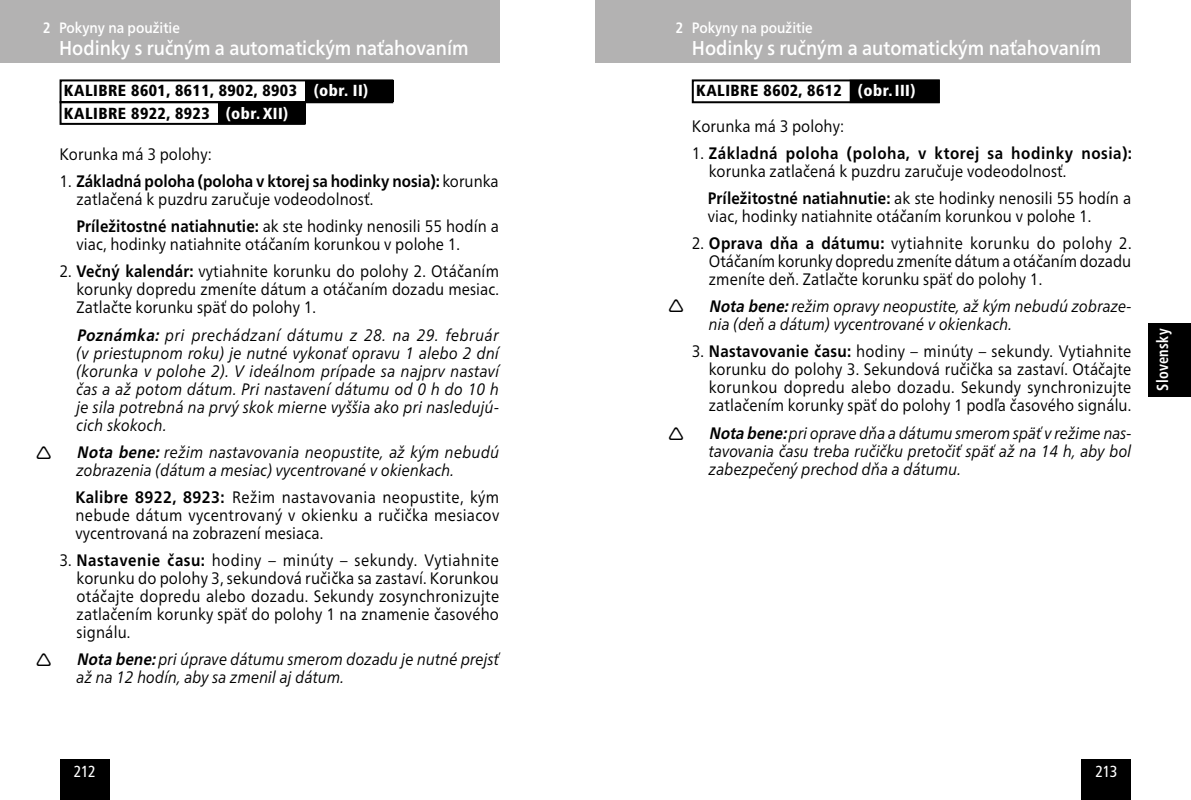
<style>
.page{position:relative;width:1191px;height:800px;background:#fff}
.page>*{position:absolute;margin:0;border:0;box-sizing:border-box;transform-origin:0 0}
.t1{font:500 20px "Frutiger Neue LTCYR";color:#fff;scale:.9 1}
.t2{font:16.6px/18px "Frutiger Neue LTCYR";letter-spacing:.005em;color:#000;text-align:justify;scale:.9 1}
.t3{font:italic 16.6px/18px "Frutiger Neue LTCYR";letter-spacing:.005em;color:#000;scale:.9 1}
.t4{font:900 condensed 16px/23px "Frutiger LT Std";letter-spacing:.03em;color:#000}
.t5{font:700 condensed 16px "Frutiger LT Std";letter-spacing:.015em;color:#fff;scale:.9 1}
.t6{font:condensed 16px "Frutiger LT Std";letter-spacing:-.025em;color:#fff}
.t7{font:500 15px "Frutiger Neue LTCYR";color:#fff;scale:.9 1}
.s1{font-family:"Frutiger LT Std";font-weight:700;font-stretch:condensed}
.s2{color:#fff}
.s3{font-weight:700}
</style>
<div class="page">
<div style="left:1081px;top:759px;width:50px;height:40px;background:#000"></div>
<div style="left:60px;top:759px;width:50px;height:40px;background:#000"></div>
<div style="left:1148px;top:322px;width:43px;height:74px;background:#000"></div>
<div style="left:0;top:0;width:499px;height:62px;background:#b3b2b2"></div>
<div style="left:305px;top:80px;width:88px;height:22px;background:#000"></div>
<div style="left:60px;top:79px;width:333px;height:24px;border:2px solid #000"></div>
<div style="left:218px;top:102px;width:87px;height:22px;background:#000"></div>
<div style="left:60px;top:101px;width:245px;height:24px;border:2px solid #000"></div>
<div style="left:595px;top:0;width:536px;height:62px;background:#b3b2b2"></div>
<div style="left:850px;top:81px;width:88px;height:21px;background:#000"></div>
<div style="left:849px;top:80px;width:90px;height:23px;border:2px solid #000"></div>
<div style="left:692px;top:79px;width:247px;height:24px;border:2px solid #000"></div>
<p class="t7" style="left:43px;top:19px;width:154px"><span class="s1">2</span> Pokyny na použitie</p>
<p class="t7" style="left:675px;top:19px;width:154px"><span class="s1">2</span> Pokyny na použitie</p>
<p class="t1" style="left:59px;top:37px;width:456px">Hodinky s ručným a automatickým naťahovaním</p>
<p class="t1" style="left:692px;top:37px;width:456px">Hodinky s ručným a automatickým naťahovaním</p>
<p class="t4" style="left:64px;top:79px;width:306px">KALIBRE 8601, 8611, 8902, 8903 <span class="s2">(obr. II)<br></span>KALIBRE 8922, 8923 <span class="s2">(obr.XII)</span></p>
<p class="t2" style="left:60px;top:145px;width:171px">Korunka má 3 polohy:</p>
<p class="t2" style="left:77px;top:172px;width:470px;text-indent:-17px">1. <span class="s3">Základná poloha (poloha v ktorej sa hodinky nosia):</span> korunka zatlačená k puzdru zaručuje vodeodolnosť.</p>
<p class="t2" style="left:77px;top:217px;width:471px"><span class="s3">Príležitostné natiahnutie:</span> ak ste hodinky nenosili 55 hodín a viac, hodinky natiahnite otáčaním korunkou v polohe 1.</p>
<p class="t2" style="left:77px;top:262px;width:471px;text-indent:-17px">2. <span class="s3">Večný kalendár:</span> vytiahnite korunku do polohy 2. Otáčaním korunky dopredu zmeníte dátum a otáčaním dozadu mesiac.<br>Zatlačte korunku späť do polohy 1.</p>
<p class="t3" style="left:77px;top:325px;width:471px;text-align:justify"><span class="s3">Poznámka:</span> pri prechádzaní dátumu z 28. na 29. február (v priestupnom roku) je nutné vykonať opravu 1 alebo 2 dní (korunka v polohe 2). V ideálnom prípade sa najprv nastaví čas a až potom dátum. Pri nastavení dátumu od 0 h do 10 h je sila potrebná na prvý skok mierne vyššia ako pri nasledujú&shy;cich skokoch.</p>
<p class="t3" style="left:77px;top:443px;width:471px"><span class="s3">Nota bene:</span> režim nastavovania neopustite, až kým nebudú zobrazenia (dátum a mesiac) vycentrované v okienkach.</p>
<p class="t2" style="left:76px;top:488px;width:472px"><span class="s3">Kalibre 8922, 8923:</span> Režim nastavovania neopustite, kým nebude dátum vycentrovaný v okienku a ručička mesiacov vycentrovaná na zobrazení mesiaca.</p>
<p class="t2" style="left:77px;top:551px;width:471px;text-indent:-17px">3. <span class="s3">Nastavenie času:</span> hodiny – minúty – sekundy. Vytiahnite korunku do polohy 3, sekundová ručička sa zastaví. Korunkou otáčajte dopredu alebo dozadu. Sekundy zosynchronizujte zatlačením korunky späť do polohy 1 na znamenie časového signálu.</p>
<p class="t3" style="left:77px;top:650px;width:471px"><span class="s3">Nota bene:</span>pri úprave dátumu smerom dozadu je nutné prejsť až na 12 hodín, aby sa zmenil aj dátum.</p>
<p class="t4" style="left:696px;top:79px;width:221px">KALIBRE 8602, 8612 <span class="s2">(obr.III)</span></p>
<p class="t2" style="left:692px;top:117px;width:171px">Korunka má 3 polohy:</p>
<p class="t2" style="left:709px;top:144px;width:472px;text-indent:-17px">1. <span class="s3">Základná poloha (poloha, v ktorej sa hodinky nosia): </span>korunka zatlačená k puzdru zaručuje vodeodolnosť.</p>
<p class="t2" style="left:708px;top:189px;width:472px"><span class="s3">Príležitostné natiahnutie:</span> ak ste hodinky nenosili 55 hodín a viac, hodinky natiahnite otáčaním korunkou v polohe 1.</p>
<p class="t2" style="left:709px;top:234px;width:471px;text-indent:-17px">2. <span class="s3">Oprava dňa a dátumu:</span> vytiahnite korunku do polohy 2.<br>Otáčaním korunky dopredu zmeníte dátum a otáčaním dozadu zmeníte deň. Zatlačte korunku späť do polohy 1.</p>
<p class="t3" style="left:709px;top:297px;width:471px"><span class="s3">Nota bene:</span>režim opravy neopustite, až kým nebudú zobraze&shy;nia (deň a dátum) vycentrované v okienkach.</p>
<p class="t2" style="left:709px;top:342px;width:471px;text-indent:-17px">3. <span class="s3">Nastavovanie času:</span> hodiny – minúty – sekundy. Vytiahnite korunku do polohy 3. Sekundová ručička sa zastaví. Otáčajte korunkou dopredu alebo dozadu. Sekundy synchronizujte zatlačením korunky späť do polohy 1 podľa časového signálu.</p>
<p class="t3" style="left:709px;top:423px;width:471px;text-align:justify"><span class="s3">Nota bene:</span>pri oprave dňa a dátumu smerom späť v režime nas&shy;tavovania času treba ručičku pretočiť späť až na 14 h, aby bol zabezpečený prechod dňa a dátumu.</p>
<p class="t5" style="left:1153px;top:390px;width:70px;rotate:-90deg">Slovensky</p>
<p class="t6" style="left:74px;top:762px;width:24px">212</p>
<p class="t6" style="left:1095px;top:762px;width:24px">213</p>
</div>
